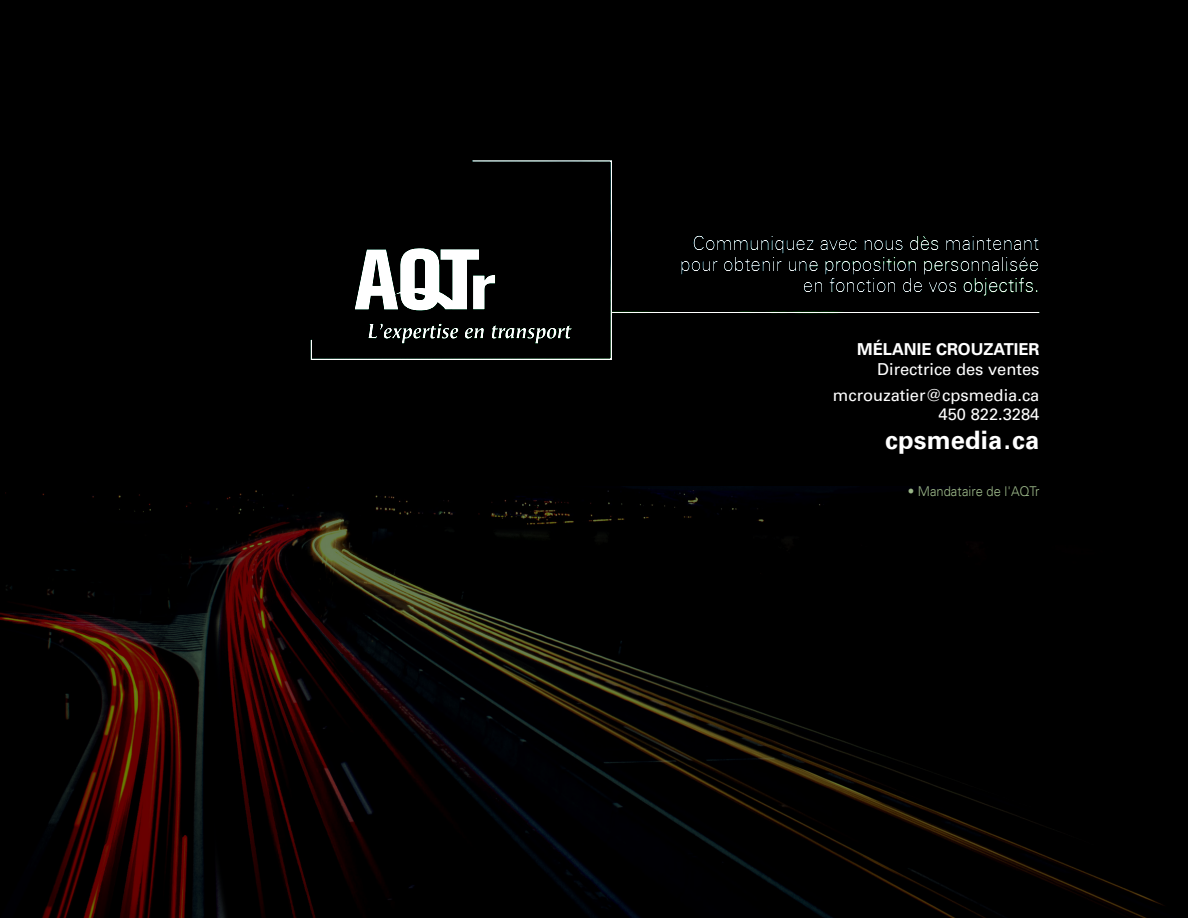
<style>
.page{position:relative;width:1188px;height:918px;background:#fff}
.page>*{position:absolute;margin:0;border:0;box-sizing:border-box;transform-origin:0 0}
.t1{font:700 25.5px "Univers 65";letter-spacing:.005em;color:#fff}
.Liste_Personas{font:300 19.65px "Univers LT";color:#fff;scale:.96 1}
.t2{font:16.5px "Univers LT Pro 55 Roman";color:#fff}
.t3{font:700 16.5px "Univers 65";color:#fff}
.Liste_Personas-2{font:300 13.5px "Univers LT";color:#9bb788;scale:.96 1}
</style>
<div class="page">
<svg style="left:0;top:486px;width:1188px;height:432px;background:#080302"></svg>
<div style="left:0;top:0;width:1188px;height:486px;background:#000"></div>
<p class="Liste_Personas" style="left:693px;top:231px;width:363px">Communiquez avec nous dès maintenant</p>
<p class="Liste_Personas" style="left:680px;top:252px;width:376px">pour obtenir une proposition personnalisée</p>
<p class="Liste_Personas" style="left:803px;top:273px;width:248px">en fonction de vos objectifs.</p>
<p class="t3" style="left:857px;top:340px;width:184px">MÉLANIE CROUZATIER</p>
<p class="t2" style="left:877px;top:358px;width:164px">Directrice des ventes</p>
<p class="t2" style="left:833px;top:383px;width:208px">mcrouzatier@cpsmedia.ca</p>
<p class="t2" style="left:939px;top:403px;width:102px">450 822.3284</p>
<p class="t1" style="left:885px;top:425px;width:156px">cpsmedia.ca</p>
<p class="Liste_Personas-2" style="left:908px;top:483px;width:139px">• Mandataire de l'AQTr</p>
</div>
